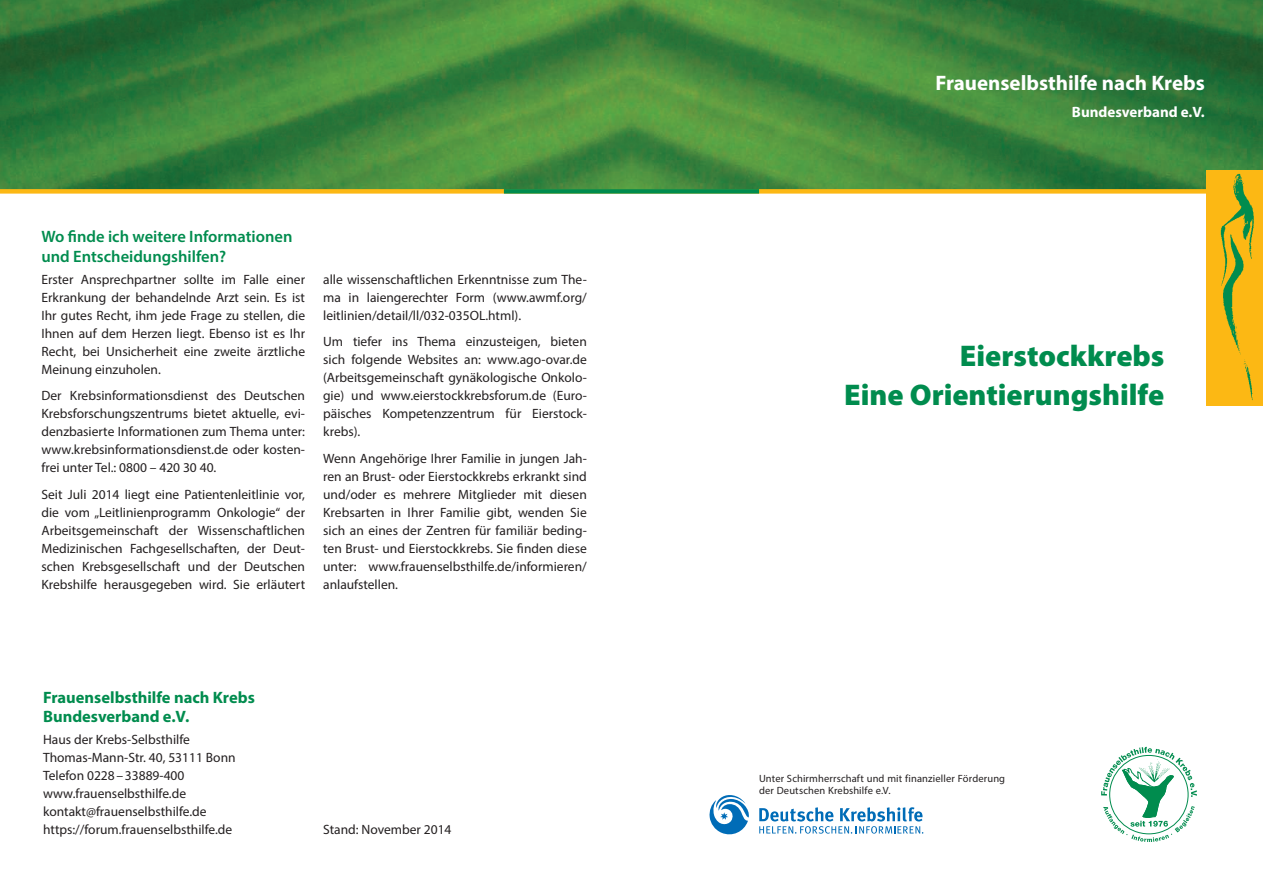
<style>
.page{position:relative;width:1263px;height:893px;background:#fff}
.page>*{position:absolute;margin:0;border:0;box-sizing:border-box;transform-origin:0 0}
.t1{font:900 30px/39px "Myriad Pro";color:#008c4e;text-align:right}
.t2{font:700 21px "Myriad Pro";color:#fff}
.t3{font:600 16.5px/19.5px "Myriad Pro";color:#008c4e}
.t4{font:700 16.5px/19.5px "Myriad Pro";color:#008c4e}
.t5{font:700 15px "Myriad Pro";color:#fff}
.t6{font:13.5px/18px "Myriad Pro";color:#231f20;text-align:justify}
.t7{font:10.5px/12px "Myriad Pro";letter-spacing:.015em;color:#231f20}
</style>
<div class="page">
<img style="left:0;top:0;width:1263px;height:189px">
<div style="left:0;top:189px;width:1263px;height:5px;background:#fcb814"></div>
<div style="left:1207px;top:170px;width:56px;height:235px;background:#fcb814"></div>
<img style="left:1220px;top:173px;width:34px;height:228px">
<div style="left:504px;top:189px;width:255px;height:5px;background:#008c4e"></div>
<svg style="left:1101px;top:747px;width:96px;height:95px"></svg>
<svg style="left:759px;top:807px;width:164px;height:27px"></svg>
<svg style="left:709px;top:795px;width:40px;height:40px"></svg>
<p class="t3" style="left:41px;top:226px;width:252px">Wo finde ich weitere Informationen und Entscheidungshilfen?</p>
<p class="t6" style="left:41px;top:270px;width:265px">Erster Ansprechpartner sollte im Falle einer Erkrankung der behandelnde Arzt sein. Es ist Ihr gutes Recht, ihm jede Frage zu stellen, die Ihnen auf dem Herzen liegt. Ebenso ist es Ihr Recht, bei Unsicherheit eine zweite ärztliche Meinung einzuholen.</p>
<p class="t6" style="left:41px;top:386px;width:265px">Der Krebsinformationsdienst des Deutschen Krebsforschungszentrums bietet aktuelle, evi&shy;denzbasierte Informationen zum Thema unter: www.krebsinformationsdienst.de oder kosten&shy;frei unter Tel.: 0800 – 420 30 40.</p>
<p class="t6" style="left:41px;top:485px;width:265px">Seit Juli 2014 liegt eine Patientenleitlinie vor, die vom „Leitlinienprogramm Onkologie“ der Arbeitsgemeinschaft der Wissenschaftlichen Medizinischen Fachgesellschaften, der Deut&shy;schen Krebsgesellschaft und der Deutschen Krebshilfe herausgegeben wird. Sie erläutert</p>
<p class="t6" style="left:323px;top:270px;width:265px">alle wissenschaftlichen Erkenntnisse zum The&shy;ma in laiengerechter Form (www.awmf.org/ leitlinien/detail/ll/032-035OL.html).</p>
<p class="t6" style="left:323px;top:333px;width:265px">Um tiefer ins Thema einzusteigen, bieten sich folgende Websites an: www.ago-ovar.de (Arbeitsgemeinschaft gynäkologische Onkolo&shy;gie) und www.eierstockkrebsforum.de (Euro&shy;päisches Kompetenzzentrum für Eierstock&shy;krebs).</p>
<p class="t6" style="left:323px;top:449px;width:265px">Wenn Angehörige Ihrer Familie in jungen Jah&shy;ren an Brust- oder Eierstockkrebs erkrankt sind und/oder es mehrere Mitglieder mit diesen Krebsarten in Ihrer Familie gibt, wenden Sie sich an eines der Zentren für familiär beding&shy;ten Brust- und Eierstockkrebs. Sie finden diese unter: www.frauenselbsthilfe.de/informieren/ anlaufstellen.</p>
<p class="t4" style="left:43px;top:687px;width:213px">Frauenselbsthilfe nach Krebs<br>Bundesverband e.V.</p>
<p class="t6" style="left:43px;top:731px;width:194px;text-align:left">Haus der Krebs-Selbsthilfe<br>Thomas-Mann-Str. 40, 53111 Bonn<br>Telefon 0228–33889-400 www.frauenselbsthilfe.de kontakt@frauenselbsthilfe.de https://forum.frauenselbsthilfe.de</p>
<p class="t6" style="left:323px;top:821px;width:130px">Stand: November 2014</p>
<h2 class="t2" style="left:935px;top:69px;width:271px">Frauenselbsthilfe nach Krebs</h2>
<p class="t5" style="left:1072px;top:102px;width:134px">Bundesverband e.V.</p>
<h1 class="t1" style="left:844px;top:335px;width:322px">Eierstockkrebs<br>Eine Orientierungshilfe</h1>
<p class="t7" style="left:759px;top:772px;width:248px">Unter Schirmherrschaft und mit finanzieller Förderung der Deutschen Krebshilfe e.V.</p>
</div>
